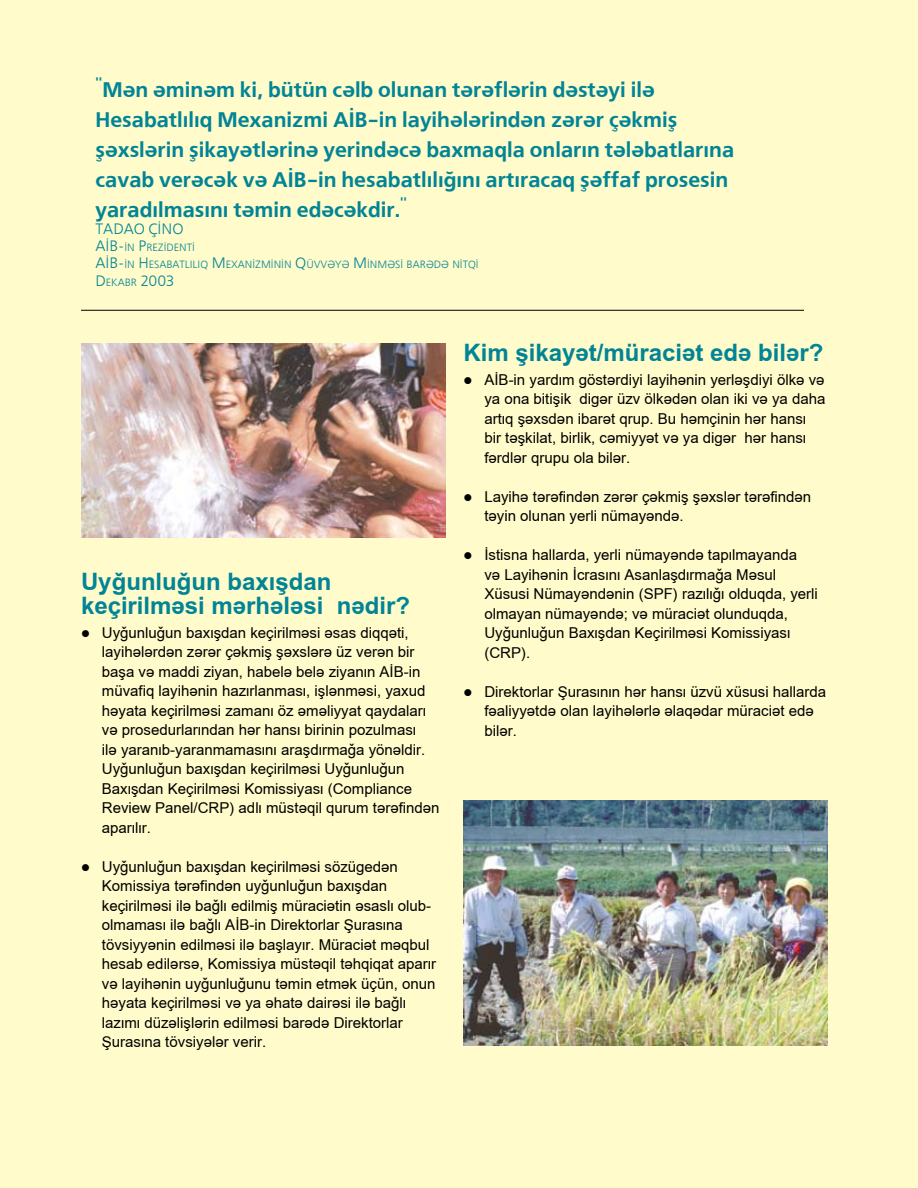
<style>
.page{position:relative;width:918px;height:1188px;background:#fffbca}
.page>*{position:absolute;margin:0;border:0;box-sizing:border-box;transform-origin:0 0}
.t1{font:700 24px/24px "A3 Arial Az Lat";color:#008496}
.t2{font:21px/30px "Free Set B Az Lat";color:#008496}
.t3{font:700 21px "Helvetica";color:#008496}
.t4{font:15px/19.5px "A3 Arial Az Lat Normal";color:#000}
.t5{font:15px "Free Set Az Lat";color:#008496}
.t6{font:10.5px/17.2px "Free Set Az Lat";color:#008496}
.s1{font-size:15px}
.s2{font-size:10.5px}
</style>
<div class="page">
<img style="left:81px;top:343px;width:364px;height:194px">
<img style="left:464px;top:801px;width:364px;height:245px">
<hr style="left:81px;top:310px;width:723px;height:1px;background:#000">
<h2 class="t3" style="left:96px;top:49px;width:8px">͈</h2>
<p class="t2" style="left:96px;top:75px;width:640px;text-indent:7px">Мян яминям ки, бцтцн cялб олунан тяряфлярин дястяйи иля Щесабатлылыг Механизми АИБ-ин лайищяляриндян зяряр чякмиш шяхслярин шикайятляриня йериндяcя бахмагла онларын тялябатларына cаваб веряcяк вя АИБ-ин щесабатлылыьыны артыраcаг шяффаф просесин йарадылмасыны тямин едяcякдир.</p>
<h2 class="t3" style="left:400px;top:169px;width:8px">͈</h2>
<p class="t5" style="left:96px;top:221px;width:89px">ТАДАО ЧИНО</p>
<p class="t6" style="left:96px;top:239px;width:90px"><span class="s1">АИБ-</span>ин <span class="s1">П</span>резиденти<br><span class="s1">АИБ-</span>ин <span class="s1">Щ</span>есабат</p>
<p class="t6" style="left:185px;top:257px;width:83px">лылыг <span class="s1">М</span>еханизминин</p>
<p class="t6" style="left:295px;top:257px;width:80px"><span class="s1">Г</span> цввяйя <span class="s1">М</span>инм</p>
<p class="t6" style="left:387px;top:257px;width:91px">яси барядя нитги</p>
<p class="t5" style="left:96px;top:273px;width:80px">Д<span class="s2">екаб р</span> 2003</p>
<h1 class="t1" style="left:81px;top:569px;width:331px">Уйьунлуьун бахышдан кечирилмяси мярщяляси нядир?</h1>
<p class="t4" style="left:102px;top:623px;width:339px;text-indent:-21px">● Уйьунлуьун бахышдан кечирилмяси ясас диггяти, лайищялярдян зяряр чякмиш шяхсляря цз верян бир баша вя мадди зийан, щабеля беля зийанын АИБ-ин мцвафиг лайищянин щазырланмасы, ишлянмяси, йахуд щяйата кечирилмяси заманы юз ямялиййат гайдалары вя проседурларындан щяр щансы биринин позулмасы<br>иля йараныб-йаранмамасыны арашдырмаьа йюнялдир.<br>Уйьунлуьун бахышдан кечирилмяси Уйьунлуьун Бахышдан Кечирилмяси Комиссийасы (Ъомплианъе Ревиеw Панел/ЪРП) адлы мцстягил гурум тяряфиндян апарылыр.</p>
<p class="t4" style="left:102px;top:857px;width:336px;text-indent:-21px">● Уйьунлуьун бахышдан кечирилмяси сюзцэедян Комиссийа тяряфиндян уйьунлуьун бахышдан кечирилмяси иля баьлы едилмиш мцраъиятин ясаслы олуб&shy;олмамасы иля баьлы АИБ-ин Директорлар Шурасына тювсиййянин едилмяси иля башлайыр. Мцраъият мягбул щесаб едилярся, Комиссийа мцстягил тящгигат апарыр вя лайищянин уйьунлуьуну тямин етмяк цчцн, онун щяйата кечирилмяси вя йа ящатя даиряси иля баьлы лазымы дцзялишлярин едилмяси барядя Директорлар Шурасына тювсийяляр верир.</p>
<h1 class="t1" style="left:464px;top:340px;width:361px">Ким шикайят/мцраъият едя биляр?</h1>
<p class="t4" style="left:484px;top:370px;width:343px;text-indent:-21px">● АИБ-ин йардым эюстярдийи лайищянин йерляшдийи юлкя вя йа она битишик диэяр цзв юлкядян олан ики вя йа даща артыг шяхсдян ибарят груп. Бу щямчинин щяр щансы бир тяшкилат, бирлик, ъямиййят вя йа диэяр щяр щансы фярдляр групу ола биляр.</p>
<p class="t4" style="left:484px;top:487px;width:328px;text-indent:-21px">● Лайищя тяряфиндян зяряр чякмиш шяхсляр тяряфиндян тяйин олунан йерли нцмайяндя.</p>
<p class="t4" style="left:484px;top:545px;width:335px;text-indent:-21px">● Истисна щалларда, йерли нцмайяндя тапылмайанда<br>вя Лайищянин Иърасыны Асанлашдырмаьа Мясул Хцсуси Нцмайяндянин (СПФ) разылыьы олдугда, йерли олмайан нцмайяндя; вя мцраъият олундугда, Уйьунлуьун Бахышдан Кечирилмяси Комиссийасы (ЪРП).</p>
<p class="t4" style="left:484px;top:682px;width:343px;text-indent:-21px">● Директорлар Шурасынын щяр щансы цзвц хцсуси щалларда фяалиййятдя олан лайищялярля ялагядар мцраъият едя биляр.</p>
</div>
